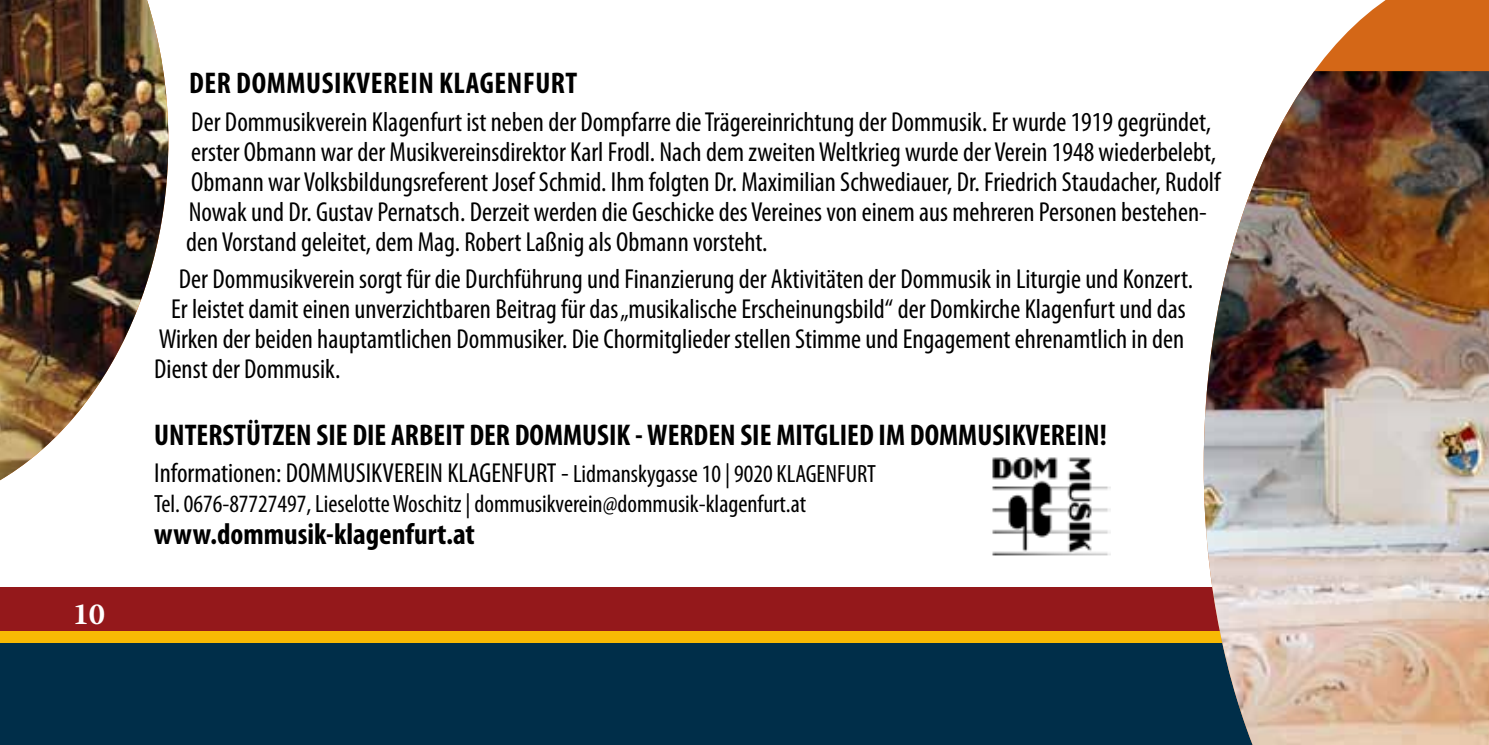
<style>
.page{position:relative;width:1489px;height:745px;background:#fff}
.page>*{position:absolute;margin:0;border:0;box-sizing:border-box;transform-origin:0 0}
.t1{font:700 condensed 30px "Myriad Pro";letter-spacing:.02em;color:#000}
.t2{font:700 30px "Warnock Pro";color:#fff}
.t3{font:condensed 27.5px/30px "Myriad Pro";color:#000}
.t4{font:condensed 25px "Myriad Pro";color:#000}
.s1{font-size:25px}
</style>
<div class="page">
<div style="left:0;top:587px;width:1488px;height:157px;background:#94181b"></div>
<div style="left:0;top:636px;width:1488px;height:108px;background:#002e49"></div>
<div style="left:0;top:631px;width:1488px;height:11px;background:#f8b904"></div>
<img style="left:0;top:0;width:168px;height:480px">
<svg style="left:1314px;top:0;width:174px;height:71px;fill:#d46717"></svg>
<img style="left:1203px;top:71px;width:285px;height:673px">
<img style="left:992px;top:457px;width:118px;height:99px">
<p class="t2" style="left:73px;top:596px;width:34px">10</p>
<p class="t1" style="left:189px;top:65px;width:390px">DER DOMMUSIKVEREIN KLAGENFURT</p>
<p class="t3" style="left:186px;top:106px;width:1035px">Der Dommusikverein Klagenfurt ist neben der Dompfarre die Trägereinrichtung der Dommusik. Er wurde 1919 gegründet, erster Obmann war der Musikvereinsdirektor Karl Frodl. Nach dem zweiten Weltkrieg wurde der Verein 1948 wiederbelebt, Obmann war Volksbildungsreferent Josef Schmid. Ihm folgten Dr. Maximilian Schwediauer, Dr. Friedrich Staudacher, Rudolf Nowak und Dr. Gustav Pernatsch. Derzeit werden die Geschicke des Vereines von einem aus mehreren Personen bestehen&shy;den Vorstand geleitet, dem Mag. Robert Laßnig als Obmann vorsteht.</p>
<p class="t3" style="left:179px;top:263px;width:1015px">Der Dommusikverein sorgt für die Durchführung und Finanzierung der Aktivitäten der Dommusik in Liturgie und Konzert.</p>
<p class="t3" style="left:171px;top:293px;width:1015px">Er leistet damit einen unverzichtbaren Beitrag für das „musikalische Erscheinungsbild“ der Domkirche Klagenfurt und das</p>
<p class="t3" style="left:159px;top:323px;width:1026px">Wirken der beiden hauptamtlichen Dommusiker. Die Chormitglieder stellen Stimme und Engagement ehrenamtlich in den</p>
<p class="t3" style="left:154px;top:353px;width:188px">Dienst der Dommusik.</p>
<p class="t1" style="left:154px;top:416px;width:14px">UNTERST</p>
<p class="t1" style="left:246px;top:416px;width:29px">ÜTZEN</p>
<p class="t1" style="left:316px;top:416px;width:214px">SIE DIE ARBEIT DER DOMMUSI</p>
<p class="t1" style="left:616px;top:416px;width:47px">K - WERDEN</p>
<p class="t1" style="left:740px;top:416px;width:100px">SIEMITGLIED</p>
<p class="t1" style="left:878px;top:416px;width:47px">IM DOMMUSI</p>
<p class="t1" style="left:1011px;top:416px;width:40px">KVEREIN</p>
<p class="t1" style="left:1099px;top:416px;width:9px">!</p>
<p class="t3" style="left:154px;top:457px;width:723px">Informationen: DOMMUSIKVEREIN KLAGENFURT - <span class="s1">Lidmanskygasse 10 | 9020 KLAGENFURT</span></p>
<p class="t4" style="left:154px;top:488px;width:653px">Tel. 0676-87727497, Lieselotte Woschitz | dommusikverein@dommusik-klagenfurt.at</p>
<p class="t1" style="left:154px;top:515px;width:322px">WWW.DOMMUSIK-KLAGENFURT.AT</p>
</div>
